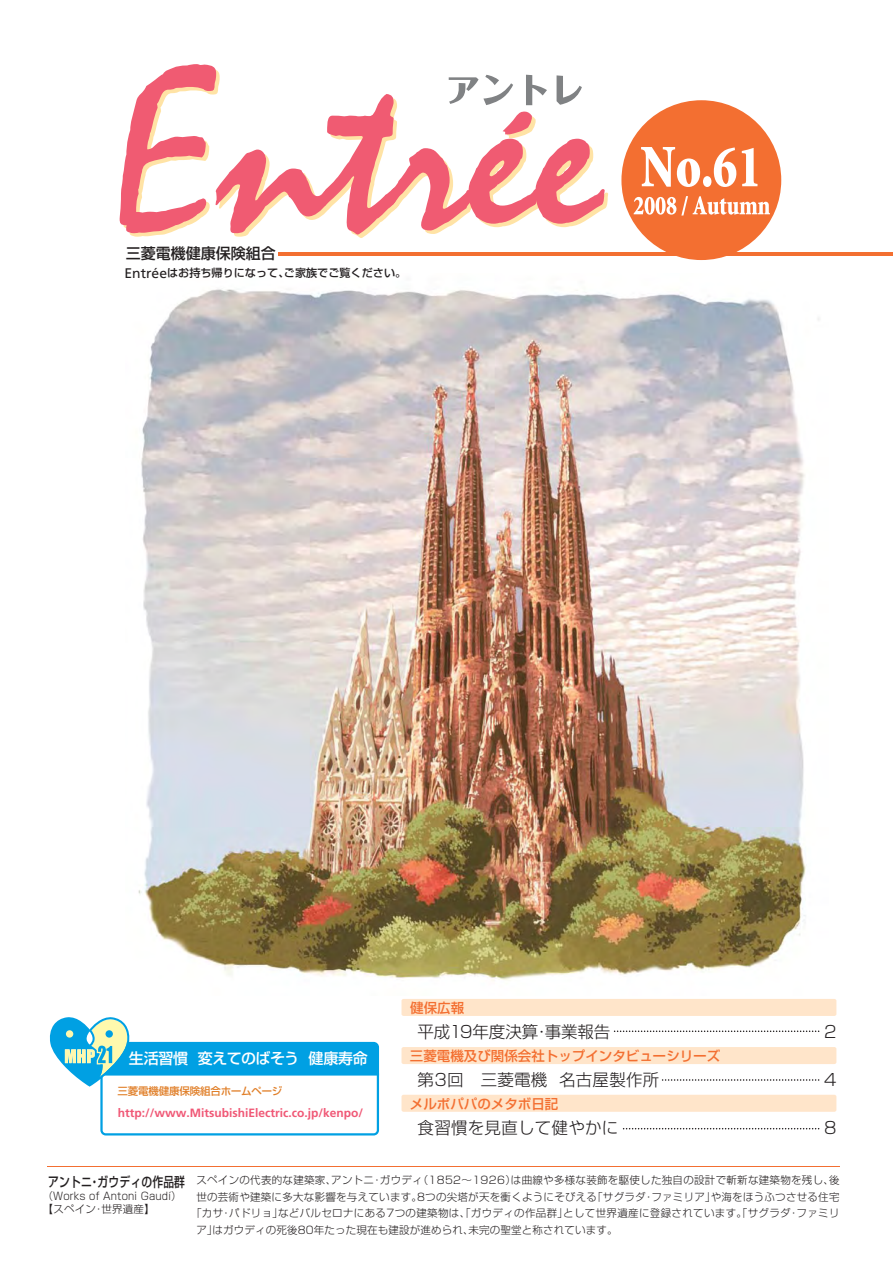
<style>
.page{position:relative;width:893px;height:1263px;background:#fff}
.page>*{position:absolute;margin:0;border:0;box-sizing:border-box;transform-origin:0 0}
.t1{font:300 16.5px "Shin Go";letter-spacing:.015em;color:#231f20}
.t2{font:300 16.5px "Shin Go";letter-spacing:-.01em;color:#231f20}
.t3{font:500 15px "Shin Go";letter-spacing:-.025em;color:#fff}
.t4{font:500 15px "Shin Go";color:#231f20}
.t5{font:500 13.5px "Shin Go";color:#f36f31}
.t6{font:500 13.5px "Shin Go";letter-spacing:.015em;color:#231f20;scale:.8 1}
.t7{font:700 12px "Frutiger";color:#f05876}
.t8{font:500 11.1px "Shin Go";color:#231f20}
.t9{font:300 10.5px "Shin Go";letter-spacing:.025em;color:#231f20}
.t10{font:300 10.5px/13.5px "Shin Go";letter-spacing:.025em;color:#231f20;scale:.95 1}
.t11{font:500 10.5px "Shin Go";letter-spacing:-.02em;color:#e07e27}
.s1{font-family:"Frutiger";font-weight:400;font-size:13.95px}
</style>
<div class="page">
<img style="left:138px;top:289px;width:681px;height:692px">
<svg style="left:49px;top:1017px;width:330px;height:118px"></svg>
<hr style="left:47px;top:1166px;width:793px;height:1px;background:#f36f31">
<svg style="left:120px;top:64px;width:488px;height:174px"></svg>
<hr style="left:279px;top:253px;width:614px;height:3px;background:#f36f31">
<div style="left:401px;top:999px;width:435px;height:17px;background:#ffe5ca;border-radius:2px"></div>
<div style="left:401px;top:1047px;width:435px;height:17px;background:#ffe5ca;border-radius:2px"></div>
<div style="left:401px;top:1095px;width:435px;height:17px;background:#ffe5ca;border-radius:2px"></div>
<svg style="left:614px;top:1030px;width:205px;height:2px"></svg>
<svg style="left:662px;top:1079px;width:157px;height:2px"></svg>
<svg style="left:623px;top:1128px;width:196px;height:1px"></svg>
<div style="left:621px;top:100px;width:160px;height:160px;background:#f36f31;border-radius:50%"></div>
<svg style="left:641px;top:147px;width:59px;height:40px"></svg>
<div style="left:703px;top:176px;width:8px;height:11px;background:#fff;border-radius:50%"></div>
<svg style="left:714px;top:147px;width:22px;height:40px"></svg>
<svg style="left:742px;top:148px;width:15px;height:38px"></svg>
<svg style="left:634px;top:196px;width:136px;height:20px"></svg>
<h2 class="t4" style="left:126px;top:248px;width:151px">三菱電機健康保険組合</h2>
<p class="t8" style="left:125px;top:269px;width:283px"><span class="s1">Entrée</span>はお持ち帰りになって、ご家族でご覧ください。</p>
<h2 class="t3" style="left:129px;top:1053px;width:240px">生活習慣 変えてのばそう 健康寿命</h2>
<p class="t11" style="left:118px;top:1087px;width:166px">三菱電機健康保険組合ホームページ</p>
<p class="t7" style="left:118px;top:1108px;width:247px">http://www.MitsubishiElectric.co.jp/kenpo/</p>
<p class="t5" style="left:410px;top:1002px;width:55px">健保広報</p>
<h1 class="t2" style="left:401px;top:1025px;width:211px">　平成19年度決算・事業報告</h1>
<h1 class="t1" style="left:824px;top:1025px;width:14px">2</h1>
<p class="t5" style="left:410px;top:1050px;width:312px">三菱電機及び関係会社トップインタビューシリーズ</p>
<h1 class="t1" style="left:401px;top:1073px;width:260px">　第3回　三菱電機 名古屋製作所</h1>
<h1 class="t1" style="left:824px;top:1073px;width:14px">4</h1>
<p class="t5" style="left:410px;top:1098px;width:150px">メルポパパのメタボ日記</p>
<h1 class="t1" style="left:401px;top:1121px;width:219px">　食習慣を見直して健やかに</h1>
<h1 class="t1" style="left:824px;top:1121px;width:14px">8</h1>
<p class="t6" style="left:48px;top:1177px;width:173px">アントニ・ガウディの作品群</p>
<p class="t10" style="left:43px;top:1190px;width:147px">（Works of Antoni Gaudí）【スペイン・世界遺産】</p>
<p class="t9" style="left:196px;top:1176px;width:645px">スペインの代表的な建築家、アントニ・ガウディ（1852～1926）は曲線や多様な装飾を駆使した独自の設計で斬新な建築物を残し、後</p>
<p class="t9" style="left:196px;top:1193px;width:645px">世の芸術や建築に多大な影響を与えています。8つの尖塔が天を衝くようにそびえる「サグラダ・ファミリア」や海をほうふつさせる住宅</p>
<p class="t9" style="left:191px;top:1209px;width:650px">「カサ・パドリョ」などバルセロナにある7つの建築物は、「ガウディの作品群」として世界遺産に登録されています。「サグラダ・ファミリ</p>
<p class="t9" style="left:196px;top:1226px;width:423px">ア」はガウディの死後80年たった現在も建設が進められ、未完の聖堂と称されています。</p>
</div>
